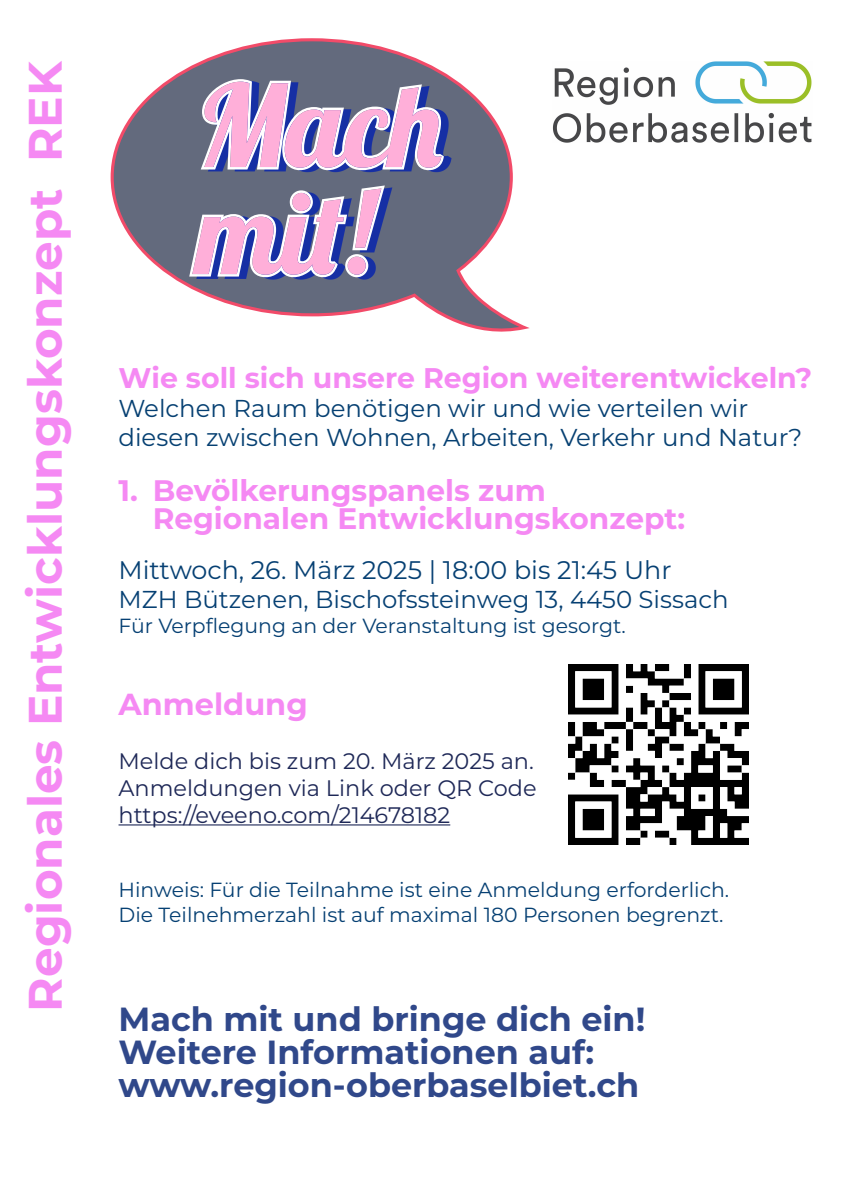
<style>
.page{position:relative;width:842px;height:1191px;background:#fff}
.page>*{position:absolute;margin:0;border:0;box-sizing:border-box;transform-origin:0 0}
.t1{font:113.8px/107px "Lobster";color:#ffafd9}
.t2{font:700 46.9px "Montserrat";color:#f589f3}
.t3{font:700 33.4px/33.4px "Montserrat";color:#30488a}
.t4{font:700 30.4px "Montserrat";color:#f589f3}
.t5{font:700 29.6px/27.9px "Montserrat";color:#f589f3}
.t6{font:700 28.4px "Montserrat";color:#f589f3}
.t7{font:25.4px "Montserrat";color:#064073}
.t8{font:24.4px/29.3px "Montserrat";color:#064072}
.t9{font:24.4px "Montserrat";color:#064073}
.t10{font:22.4px/26.9px "Montserrat";color:#1e2857}
.t11{font:20.4px/24.5px "Montserrat";color:#064073}
</style>
<div class="page">
<img style="left:659px;top:62px;width:153px;height:80px">
<img style="left:117px;top:38px;width:542px;height:294px">
<svg style="left:189px;top:79px;width:255px;height:198px;background:#5a679c"></svg>
<hr style="left:119px;top:824px;width:331px;height:1px;background:#1e2857">
<img style="left:568px;top:664px;width:180px;height:180px">
<h2 class="t2" style="left:11px;top:1011px;width:952px;rotate:-90deg">Regionales Entwicklungskonzept REK</h2>
<h1 class="t1" style="left:197px;top:84px;width:246px">Mach mit!</h1>
<h3 class="t6" style="left:118px;top:357px;width:695px">Wie soll sich unsere Region weiterentwickeln?</h3>
<p class="t8" style="left:118px;top:393px;width:685px">Welchen Raum benötigen wir und wie verteilen wir diesen zwischen Wohnen, Arbeiten, Verkehr und Natur?</p>
<h3 class="t5" style="left:153px;top:475px;width:534px;text-indent:-34px">1. Bevölkerungspanels zum<br>Regionalen Entwicklungskonzept:</h3>
<p class="t7" style="left:119px;top:552px;width:554px">Mittwoch, 26. März 2025 | 18:00 bis 21:45 Uhr</p>
<p class="t9" style="left:119px;top:582px;width:611px">MZH Bützenen, Bischofssteinweg 13, 4450 Sissach</p>
<p class="t11" style="left:119px;top:612px;width:509px">Für Verpflegung an der Veranstaltung ist gesorgt.</p>
<h3 class="t4" style="left:119px;top:682px;width:191px">Anmeldung</h3>
<p class="t10" style="left:119px;top:746px;width:420px">Melde dich bis zum 20. März 2025 an.<br>Anmeldungen via Link oder QR Code https://eveeno.com/214678182</p>
<p class="t11" style="left:119px;top:877px;width:612px">Hinweis: Für die Teilnahme ist eine Anmeldung erforderlich.<br>Die Teilnehmerzahl ist auf maximal 180 Personen begrenzt.</p>
<h3 class="t3" style="left:119px;top:1000px;width:528px">Mach mit und bringe dich ein!<br>Weitere Informationen auf: www.region-oberbaselbiet.ch</h3>
</div>
